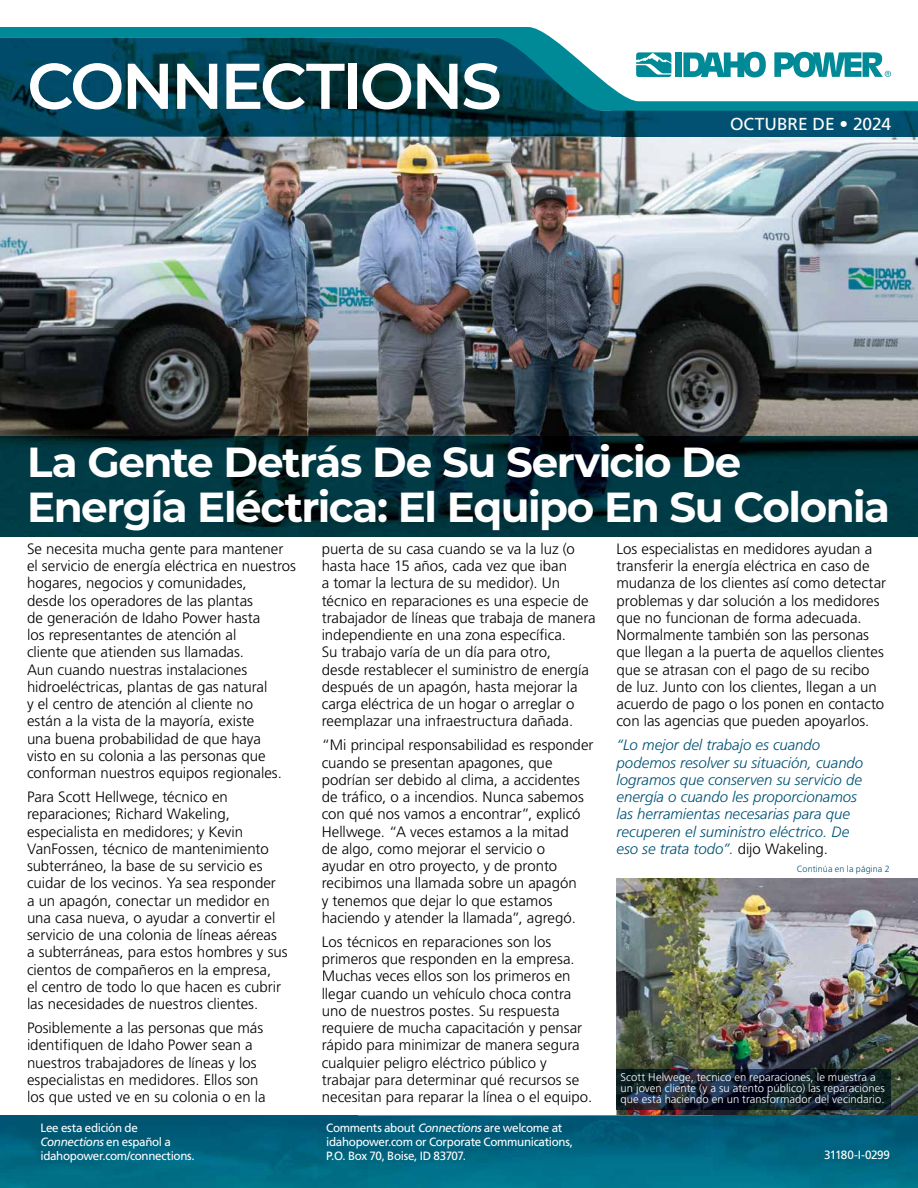
<style>
.page{position:relative;width:918px;height:1188px;background:#fff}
.page>*{position:absolute;margin:0;border:0;box-sizing:border-box;transform-origin:0 0}
.t1{font:600 64.5px "Montserrat";letter-spacing:-.045em;color:#fff}
.t2{font:700 42px/45px "Montserrat";letter-spacing:-.035em;color:#fff}
.t3{font:17.4px "Frutiger LT Std";letter-spacing:-.005em;color:#fff}
.t4{font:300 15px/17.2px "Frutiger LT Std";color:#000}
.t5{font:italic 300 15px/17.2px "Frutiger LT Std";color:#005273}
.t6{font:12px/13.8px "Frutiger LT Std";letter-spacing:-.03em;color:#fff}
.t7{font:300 11.25px/11.2px "Frutiger LT Std";letter-spacing:.005em;color:#fff}
.t8{font:300 9px "Frutiger LT Std";letter-spacing:.005em;color:#005273}
.s1{font-style:normal;color:#000}
.s2{font-style:italic}
</style>
<div class="page">
<img style="left:510px;top:137px;width:408px;height:299px">
<img style="left:0;top:137px;width:510px;height:299px">
<img style="left:0;top:111px;width:612px;height:26px">
<img style="left:612px;top:111px;width:306px;height:26px">
<img style="left:616px;top:878px;width:302px;height:237px">
<img style="left:616px;top:1070px;width:275px;height:39px">
<img style="left:0;top:1115px;width:918px;height:73px">
<svg style="left:0;top:27px;width:918px;height:84px"></svg>
<img style="left:0;top:436px;width:918px;height:100px">
<div style="left:675px;top:52px;width:6px;height:25px;background:#008a97"></div>
<svg style="left:683px;top:52px;width:83px;height:25px"></svg>
<svg style="left:636px;top:52px;width:35px;height:25px"></svg>
<svg style="left:774px;top:52px;width:117px;height:26px"></svg>
<h1 class="t1" style="left:27px;top:40px;width:476px">CONNECTIONS</h1>
<p class="t3" style="left:730px;top:114px;width:162px">OCTUBRE DE • 2024</p>
<h2 class="t2" style="left:27px;top:437px;width:865px">La Gente Detrás De Su Servicio De<br>Energía Eléctrica: El Equipo En Su Colonia</h2>
<p class="t4" style="left:27px;top:540px;width:271px">Se necesita mucha gente para mantener el servicio de energía eléctrica en nuestros hogares, negocios y comunidades,<br>desde los operadores de las plantas<br>de generación de Idaho Power hasta<br>los representantes de atención al<br>cliente que atienden sus llamadas.<br>Aun cuando nuestras instalaciones hidroeléctricas, plantas de gas natural<br>y el centro de atención al cliente no<br>están a la vista de la mayoría, existe<br>una buena probabilidad de que haya<br>visto en su colonia a las personas que conforman nuestros equipos regionales.</p>
<p class="t4" style="left:27px;top:789px;width:262px">Para Scott Hellwege, técnico en reparaciones; Richard Wakeling, especialista en medidores; y Kevin VanFossen, técnico de mantenimiento subterráneo, la base de su servicio es cuidar de los vecinos. Ya sea responder<br>a un apagón, conectar un medidor en una casa nueva, o ayudar a convertir el servicio de una colonia de líneas aéreas a subterráneas, para estos hombres y sus cientos de compañeros en la empresa,<br>el centro de todo lo que hacen es cubrir las necesidades de nuestros clientes.</p>
<p class="t4" style="left:27px;top:1020px;width:240px">Posiblemente a las personas que más identifiquen de Idaho Power sean a nuestros trabajadores de líneas y los especialistas en medidores. Ellos son los que usted ve en su colonia o en la</p>
<p class="t4" style="left:322px;top:540px;width:275px">puerta de su casa cuando se va la luz (o hasta hace 15 años, cada vez que iban<br>a tomar la lectura de su medidor). Un técnico en reparaciones es una especie de trabajador de líneas que trabaja de manera independiente en una zona específica.<br>Su trabajo varía de un día para otro,<br>desde restablecer el suministro de energía después de un apagón, hasta mejorar la carga eléctrica de un hogar o arreglar o reemplazar una infraestructura dañada.</p>
<p class="t4" style="left:322px;top:737px;width:273px">“Mi principal responsabilidad es responder cuando se presentan apagones, que podrían ser debido al clima, a accidentes de tráfico, o a incendios. Nunca sabemos con qué nos vamos a encontrar”, explicó Hellwege. “A veces estamos a la mitad<br>de algo, como mejorar el servicio o<br>ayudar en otro proyecto, y de pronto recibimos una llamada sobre un apagón<br>y tenemos que dejar lo que estamos haciendo y atender la llamada”, agregó.</p>
<p class="t4" style="left:322px;top:933px;width:272px">Los técnicos en reparaciones son los primeros que responden en la empresa.<br>Muchas veces ellos son los primeros en llegar cuando un vehículo choca contra uno de nuestros postes. Su respuesta requiere de mucha capacitación y pensar rápido para minimizar de manera segura cualquier peligro eléctrico público y trabajar para determinar qué recursos se necesitan para reparar la línea o el equipo.</p>
<p class="t4" style="left:616px;top:540px;width:271px">Los especialistas en medidores ayudan a transferir la energía eléctrica en caso de mudanza de los clientes así como detectar problemas y dar solución a los medidores que no funcionan de forma adecuada.<br>Normalmente también son las personas que llegan a la puerta de aquellos clientes que se atrasan con el pago de su recibo de luz. Junto con los clientes, llegan a un acuerdo de pago o los ponen en contacto con las agencias que pueden apoyarlos.</p>
<p class="t5" style="left:616px;top:737px;width:248px">“Lo mejor del trabajo es cuando podemos resolver su situación, cuando logramos que conserven su servicio de energía o cuando les proporcionamos las herramientas necesarias para que recuperen el suministro eléctrico. De eso se trata todo”. <span class="s1">dijo Wakeling.</span></p>
<p class="t8" style="left:797px;top:864px;width:95px">Continúa en la página 2</p>
<p class="t7" style="left:621px;top:1071px;width:266px">Scott Helwege, tecnico en reparaciones, le muestra a un joven cliente (y a su atento público) las reparaciones que está haciendo en un transformador del vecindario.</p>
<p class="t6" style="left:41px;top:1121px;width:156px">Lee esta edición de<br><span class="s2">Connections</span> en español a idahopower.com/connections.</p>
<p class="t6" style="left:326px;top:1121px;width:248px">Comments about <span class="s2">Connections</span>are welcome at idahopower.com or Corporate Communications,<br>P.O. Box 70, Boise, ID 83707.</p>
<p class="t6" style="left:824px;top:1148px;width:67px">31180-I-0299</p>
</div>
